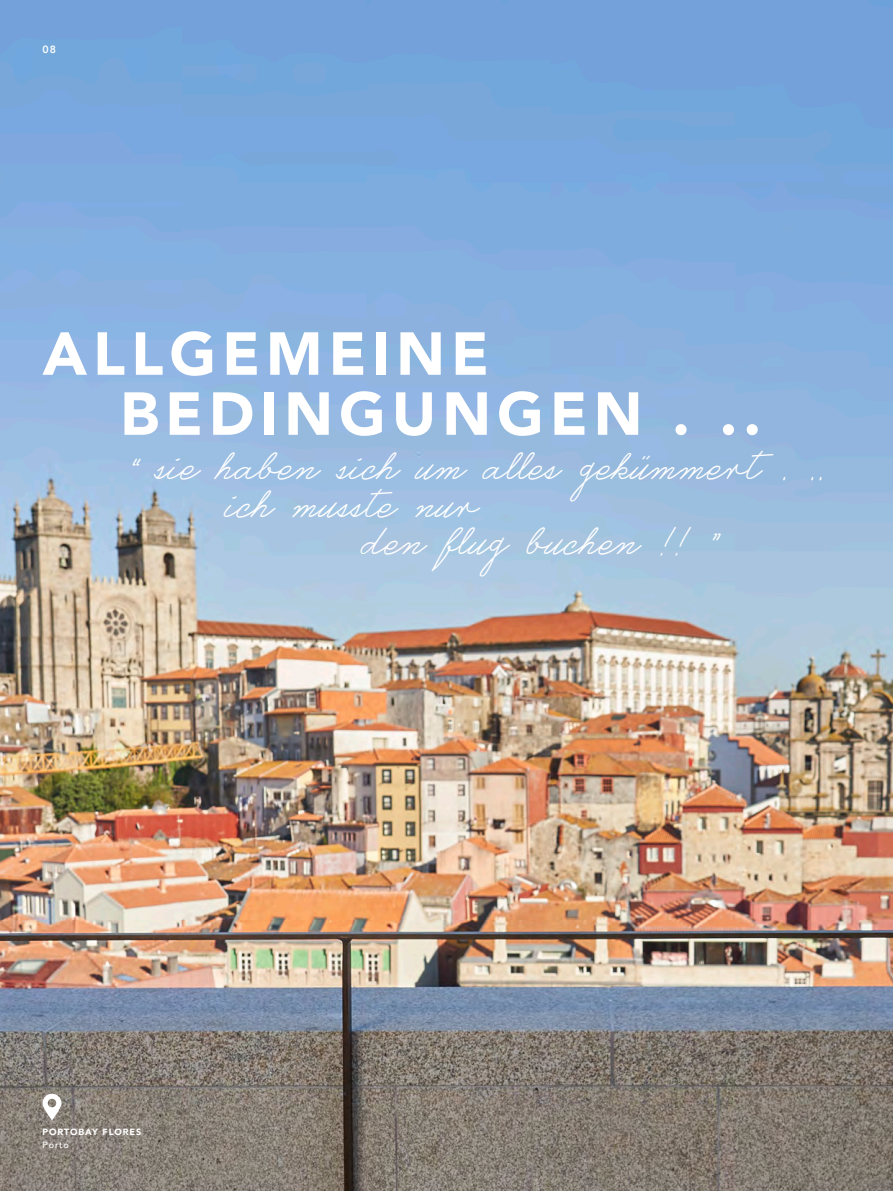
<style>
.page{position:relative;width:893px;height:1191px;background:#fff}
.page>*{position:absolute;margin:0;border:0;box-sizing:border-box;transform-origin:0 0}
.t1{font:900 60px "Avenir";letter-spacing:.1em;color:#fff}
.t2{font:45px "Castro Script";color:#fff}
.t3{font:800 10.5px "Avenir";color:#fff}
.t4{font:900 9px "Avenir";letter-spacing:.1em;color:#fff}
.t5{font:500 9px "Avenir";letter-spacing:.1em;color:#fff}
</style>
<div class="page">
<img style="left:0;top:0;width:893px;height:1191px">
<svg style="left:43px;top:1093px;width:18px;height:27px"></svg>
<p class="t3" style="left:43px;top:41px;width:15px">08</p>
<p class="t1" style="left:43px;top:302px;width:448px">ALLGEMEINE</p>
<p class="t1" style="left:120px;top:362px;width:642px">BEDINGUNGEN . ..</p>
<p class="t2" style="left:130px;top:437px;width:698px">“ sie haben sich um alles gekümmert . ..</p>
<p class="t2" style="left:227px;top:475px;width:253px">ich musste nur</p>
<p class="t2" style="left:364px;top:512px;width:356px">den flug buchen !! ”</p>
<p class="t4" style="left:43px;top:1124px;width:100px">PORTOBAY FLORES</p>
<p class="t5" style="left:43px;top:1137px;width:28px">Porto</p>
</div>
